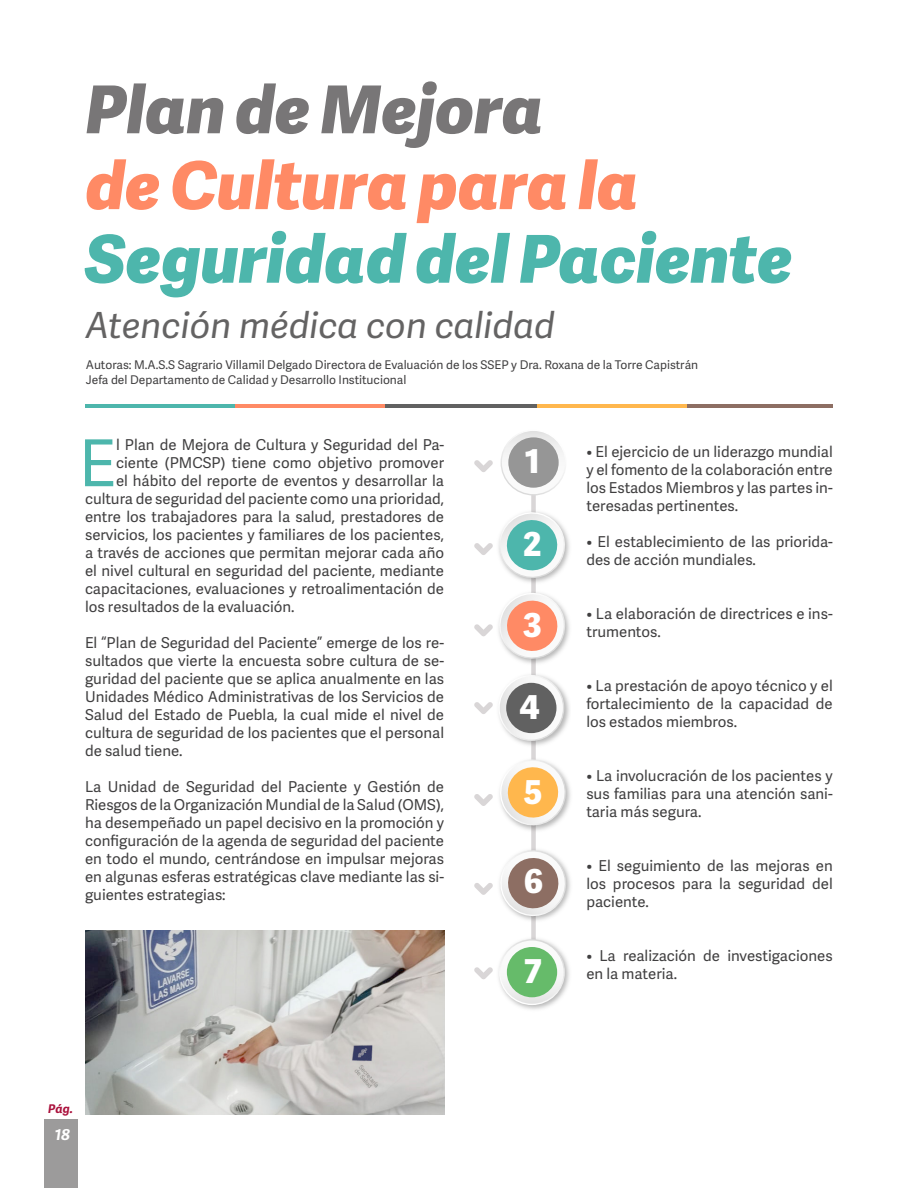
<style>
.page{position:relative;width:918px;height:1188px;background:#fff}
.page>*{position:absolute;margin:0;border:0;box-sizing:border-box;transform-origin:0 0}
.t1{font:italic 800 66px "Adelle Sans";color:#4db6ac}
.t2{font:italic 800 66px "Adelle Sans";color:#ff8a65}
.t3{font:italic 800 66px "Adelle Sans";color:#787677}
.t4{font:64.65px "Adelle Sans";color:#4db6ac}
.t5{font:italic 36px "Adelle Sans";color:#646363}
.t6{font:800 33px "Adelle Sans";color:#fff}
.t7{font:15px/18px "Adelle Sans";color:#403f40;text-align:justify}
.t8{font:italic 700 15px "Adelle Sans";color:#fff}
.t9{font:12px "Adelle Sans";color:#403f40}
.t10{font:italic 700 12px "Adelle Sans";color:#ab123d}
</style>
<div class="page">
<div style="left:44px;top:1120px;width:34px;height:68px;background:#9c9b9b"></div>
<img style="left:85px;top:930px;width:359px;height:185px">
<div style="left:531px;top:472px;width:5px;height:506px;background:#d9d6d7"></div>
<svg style="left:501px;top:430px;width:65px;height:65px"></svg>
<div style="left:501px;top:430px;width:65px;height:66px;border:1px solid #fff;border-radius:50%"></div>
<div style="left:508px;top:437px;width:51px;height:51px;background:#969696;border-radius:50%"></div>
<img style="left:498px;top:939px;width:72px;height:71px">
<svg style="left:500px;top:940px;width:64px;height:64px"></svg>
<div style="left:499px;top:939px;width:66px;height:66px;border:1px solid #fff;border-radius:50%"></div>
<div style="left:507px;top:947px;width:50px;height:50px;background:#66bb6a;border-radius:50%"></div>
<img style="left:499px;top:675px;width:71px;height:71px">
<svg style="left:499px;top:676px;width:65px;height:64px"></svg>
<div style="left:498px;top:675px;width:66px;height:66px;border:1px solid #fff;border-radius:50%"></div>
<div style="left:506px;top:683px;width:50px;height:50px;background:#616161;border-radius:50%"></div>
<svg style="left:474px;top:460px;width:19px;height:12px"></svg>
<svg style="left:474px;top:512px;width:95px;height:71px"></svg>
<svg style="left:474px;top:592px;width:95px;height:71px"></svg>
<svg style="left:474px;top:759px;width:97px;height:72px"></svg>
<svg style="left:474px;top:967px;width:19px;height:12px"></svg>
<svg style="left:474px;top:702px;width:19px;height:12px"></svg>
<svg style="left:474px;top:849px;width:96px;height:71px"></svg>
<hr style="left:85px;top:404px;width:150px;height:4px;background:#4db6ac">
<hr style="left:235px;top:404px;width:151px;height:4px;background:#ff8a65">
<hr style="left:386px;top:404px;width:154px;height:4px;background:#616161">
<hr style="left:537px;top:404px;width:151px;height:4px;background:#ffb74d">
<hr style="left:688px;top:404px;width:145px;height:4px;background:#8d6e63">
<p class="t3" style="left:86px;top:64px;width:459px">Plan de Mejora</p>
<p class="t2" style="left:86px;top:139px;width:555px">de Cultura para la</p>
<p class="t1" style="left:86px;top:213px;width:709px">Seguridad del Paciente</p>
<p class="t5" style="left:86px;top:299px;width:471px">Atención médica con calidad</p>
<p class="t9" style="left:86px;top:356px;width:614px">Autoras: M.A.S.S Sagrario Villamil Delgado Directora de Evaluación de los SSEP y Dra. Roxana de la Torre Capistrán</p>
<p class="t9" style="left:86px;top:371px;width:322px">Jefa del Departamento de Calidad y Desarrollo Institucional</p>
<p class="t4" style="left:79px;top:417px;width:39px">E</p>
<p class="t7" style="left:116px;top:435px;width:330px">l Plan de Mejora de Cultura y Seguridad del Pa-</p>
<p class="t7" style="left:116px;top:453px;width:330px">ciente (PMCSP) tiene como objetivo promover</p>
<p class="t7" style="left:116px;top:471px;width:330px">el hábito del reporte de eventos y desarrollar la</p>
<p class="t7" style="left:85px;top:489px;width:361px">cultura de seguridad del paciente como una prioridad,</p>
<p class="t7" style="left:85px;top:507px;width:361px">entre los trabajadores para la salud, prestadores de</p>
<p class="t7" style="left:85px;top:525px;width:361px">servicios, los pacientes y familiares de los pacientes,</p>
<p class="t7" style="left:85px;top:543px;width:361px">a través de acciones que permitan mejorar cada año</p>
<p class="t7" style="left:85px;top:561px;width:361px">el nivel cultural en seguridad del paciente, mediante</p>
<p class="t7" style="left:85px;top:579px;width:361px">capacitaciones, evaluaciones y retroalimentación de</p>
<p class="t7" style="left:85px;top:597px;width:211px">los resultados de la evaluación.</p>
<p class="t7" style="left:85px;top:633px;width:361px">El “Plan de Seguridad del Paciente” emerge de los re&shy;sultados que vierte la encuesta sobre cultura de se&shy;guridad del paciente que se aplica anualmente en las Unidades Médico Administrativas de los Servicios de Salud del Estado de Puebla, la cual mide el nivel de cultura de seguridad de los pacientes que el personal de salud tiene.</p>
<p class="t7" style="left:85px;top:777px;width:361px">La Unidad de Seguridad del Paciente y Gestión de Riesgos de la Organización Mundial de la Salud (OMS), ha desempeñado un papel decisivo en la promoción y configuración de la agenda de seguridad del paciente en todo el mundo, centrándose en impulsar mejoras en algunas esferas estratégicas clave mediante las si&shy;guientes estrategias:</p>
<p class="t6" style="left:525px;top:437px;width:17px">1</p>
<p class="t6" style="left:523px;top:520px;width:20px">2</p>
<p class="t6" style="left:523px;top:601px;width:20px">3</p>
<p class="t6" style="left:519px;top:683px;width:22px">4</p>
<p class="t6" style="left:524px;top:768px;width:20px">5</p>
<p class="t6" style="left:524px;top:857px;width:21px">6</p>
<p class="t6" style="left:524px;top:947px;width:19px">7</p>
<p class="t7" style="left:586px;top:442px;width:248px">• El ejercicio de un liderazgo mundial y el fomento de la colaboración entre los Estados Miembros y las partes in&shy;teresadas pertinentes.</p>
<p class="t7" style="left:586px;top:532px;width:248px">• El establecimiento de las priorida&shy;des de acción mundiales.</p>
<p class="t7" style="left:586px;top:604px;width:248px">• La elaboración de directrices e ins&shy;trumentos.</p>
<p class="t7" style="left:586px;top:676px;width:248px">• La prestación de apoyo técnico y el fortalecimiento de la capacidad de los estados miembros.</p>
<p class="t7" style="left:586px;top:766px;width:248px">• La involucración de los pacientes y sus familias para una atención sani&shy;taria más segura.</p>
<p class="t7" style="left:586px;top:856px;width:248px">• El seguimiento de las mejoras en los procesos para la seguridad del paciente.</p>
<p class="t7" style="left:586px;top:946px;width:248px">• La realización de investigaciones en la materia.</p>
<p class="t10" style="left:48px;top:1101px;width:27px">Pág.</p>
<p class="t8" style="left:55px;top:1124px;width:17px">18</p>
</div>
